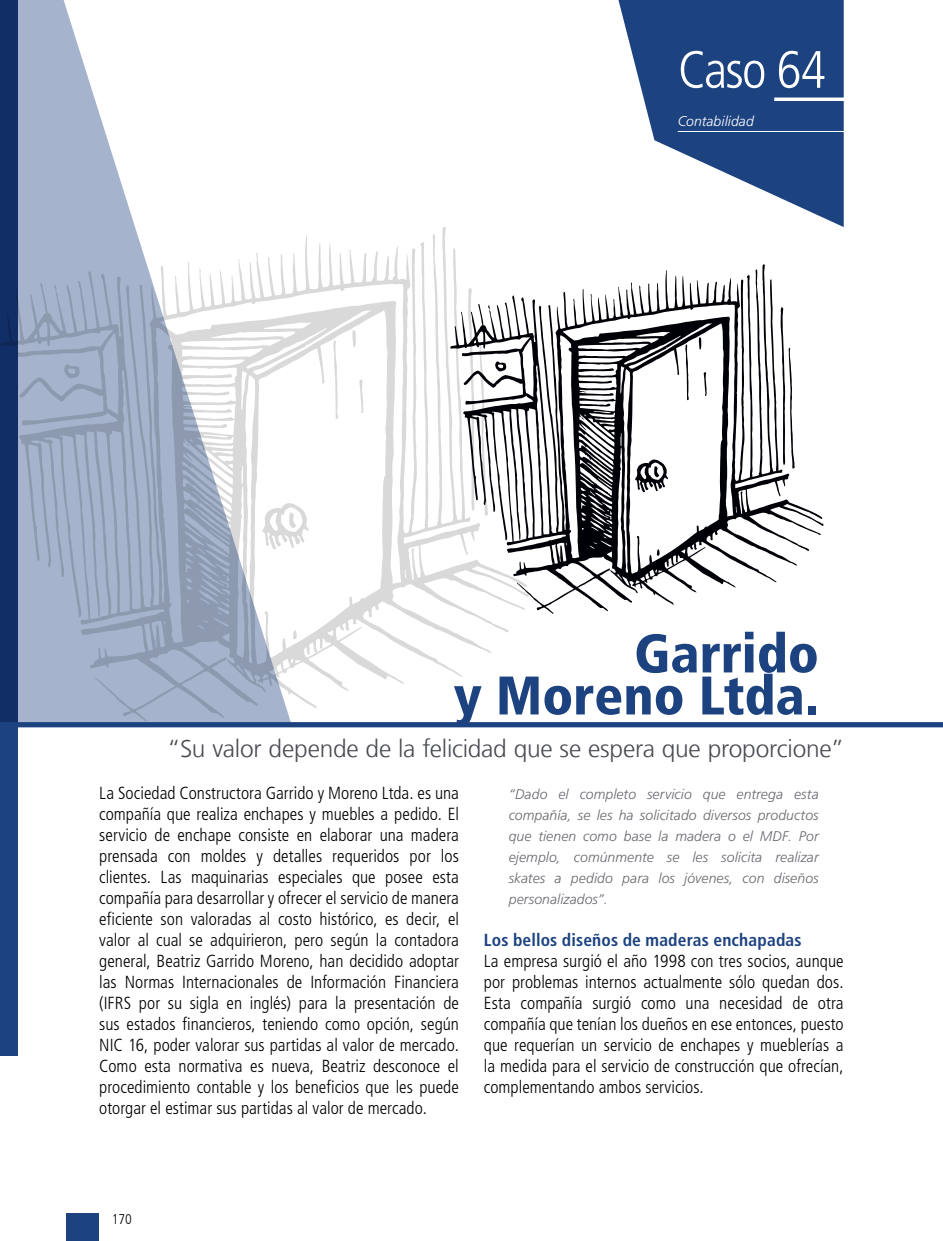
<style>
.page{position:relative;width:943px;height:1241px;background:#fff}
.page>*{position:absolute;margin:0;border:0;box-sizing:border-box;transform-origin:0 0}
.t1{font:900 condensed 54.25px/42px "Frutiger";color:#1c4280;text-align:right}
.t2{font:300 condensed 52.5px "Frutiger";letter-spacing:-.035em;color:#fff}
.t3{font:300 24.5px "Frutiger LT";letter-spacing:-.01em;color:#494b52}
.t4{font:300 condensed 17.5px/21px "Frutiger";color:#000001;text-align:justify}
.t5{font:700 condensed 17.5px "Frutiger";letter-spacing:.01em;color:#1c4280}
.t6{font:italic 300 14px/21px "Frutiger";letter-spacing:.005em;color:#68686f;text-align:justify}
.t7{font:italic 300 14px "Frutiger";letter-spacing:.005em;color:#fff}
.t8{font:300 condensed 14px "Frutiger LT";color:#000001}
</style>
<div class="page">
<div style="left:0;top:0;width:17px;height:1055px;background:#1c4280"></div>
<div style="left:66px;top:1212px;width:33px;height:28px;background:#1c4280"></div>
<svg style="left:0;top:0;width:135px;height:227px;fill:#a5b4cc"></svg>
<div style="left:0;top:722px;width:943px;height:5px;background:#1c4280"></div>
<svg style="left:618px;top:0;width:225px;height:227px;fill:#1c4280"></svg>
<hr style="left:774px;top:97px;width:138px;height:4px;background:#fff">
<hr style="left:677px;top:131px;width:234px;height:1px;background:#fff">
<svg style="left:529px;top:264px;width:294px;height:350px"></svg>
<svg style="left:698px;top:337px;width:3px;height:12px"></svg>
<svg style="left:684px;top:344px;width:4px;height:57px"></svg>
<svg style="left:780px;top:307px;width:15px;height:161px"></svg>
<svg style="left:703px;top:372px;width:4px;height:24px"></svg>
<svg style="left:635px;top:459px;width:33px;height:33px"></svg>
<svg style="left:656px;top:549px;width:4px;height:7px"></svg>
<svg style="left:0;top:227px;width:529px;height:495px"></svg>
<svg style="left:54px;top:285px;width:4px;height:6px"></svg>
<svg style="left:352px;top:330px;width:4px;height:17px"></svg>
<svg style="left:332px;top:340px;width:6px;height:80px"></svg>
<svg style="left:468px;top:287px;width:38px;height:229px"></svg>
<svg style="left:62px;top:363px;width:18px;height:15px"></svg>
<svg style="left:359px;top:379px;width:5px;height:35px"></svg>
<svg style="left:186px;top:443px;width:3px;height:4px"></svg>
<svg style="left:262px;top:502px;width:47px;height:47px"></svg>
<svg style="left:292px;top:630px;width:6px;height:9px"></svg>
<h2 class="t2" style="left:677px;top:40px;width:150px">Caso 64</h2>
<p class="t7" style="left:677px;top:113px;width:77px">Contabilidad</p>
<h1 class="t1" style="left:453px;top:632px;width:367px">Garrido<br>y Moreno Ltda.</h1>
<h3 class="t3" style="left:167px;top:734px;width:678px">“Su valor depende de la felicidad que se espera que proporcione”</h3>
<p class="t4" style="left:99px;top:782px;width:361px">La Sociedad Constructora Garrido y Moreno Ltda. es una compañía que realiza enchapes y muebles a pedido. El servicio de enchape consiste en elaborar una madera prensada con moldes y detalles requeridos por los clientes. Las maquinarias especiales que posee esta compañía para desarrollar y ofrecer el servicio de manera eficiente son valoradas al costo histórico, es decir, el valor al cual se adquirieron, pero según la contadora general, Beatriz Garrido Moreno, han decidido adoptar las Normas Internacionales de Información Financiera (IFRS por su sigla en inglés) para la presentación de sus estados financieros, teniendo como opción, según NIC 16, poder valorar sus partidas al valor de mercado.<br>Como esta normativa es nueva, Beatriz desconoce el procedimiento contable y los beneficios que les puede otorgar el estimar sus partidas al valor de mercado.</p>
<p class="t6" style="left:508px;top:783px;width:311px">“Dado el completo servicio que entrega esta compañía, se les ha solicitado diversos productos que tienen como base la madera o el MDF. Por ejemplo, comúnmente se les solicita realizar skates a pedido para los jóvenes, con diseños personalizados”.</p>
<p class="t5" style="left:484px;top:929px;width:319px">Los bellos diseños de maderas enchapadas</p>
<p class="t4" style="left:484px;top:950px;width:361px">La empresa surgió el año 1998 con tres socios, aunque por problemas internos actualmente sólo quedan dos.<br>Esta compañía surgió como una necesidad de otra compañía que tenían los dueños en ese entonces, puesto que requerían un servicio de enchapes y mueblerías a la medida para el servicio de construcción que ofrecían, complementando ambos servicios.</p>
<p class="t8" style="left:112px;top:1210px;width:22px">170</p>
</div>
